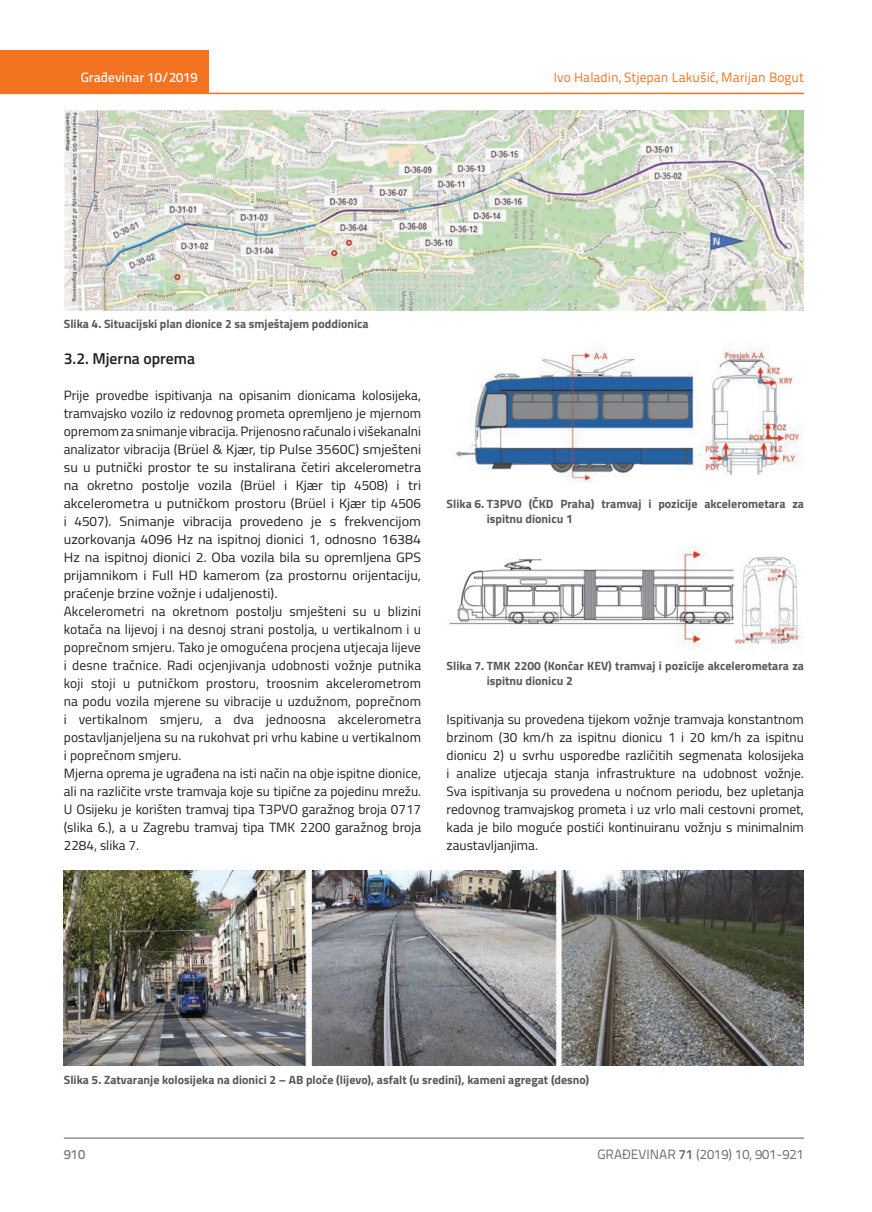
<style>
.page{position:relative;width:872px;height:1212px;background:#fff}
.page>*{position:absolute;margin:0;border:0;box-sizing:border-box;transform-origin:0 0}
.t1{font:600 15.75px "Titillium";color:#231f20}
.t2{font:13.5px/18px "Titillium";color:#231f20}
.t3{font:13.5px "Titillium Text 22 L";color:#f47321}
.t4{font:13.5px "Titillium Text 22 L";color:#6c6d70}
.t5{font:500 13.5px "Titillium Text 22 L";color:#fff}
.t6{font:500 13.5px "Titillium Text 22 L";color:#787a7d}
.t7{font:700 12px/15px "Titillium";color:#57585a}
.s1{font-weight:700}
</style>
<div class="page">
<div style="left:0;top:50px;width:208px;height:44px;background:#f47321"></div>
<hr style="left:0;top:93px;width:804px;height:1px;background:#f47321">
<hr style="left:64px;top:1138px;width:740px;height:1px;background:#57585a">
<img style="left:64px;top:111px;width:740px;height:200px">
<img style="left:64px;top:871px;width:740px;height:195px">
<img style="left:455px;top:343px;width:349px;height:139px">
<img style="left:449px;top:546px;width:354px;height:104px">
<p class="t5" style="left:81px;top:67px;width:118px">Građevinar 10/2019</p>
<p class="t3" style="left:554px;top:68px;width:251px">Ivo Haladin, Stjepan Lakušić, Marijan Bogut</p>
<p class="t7" style="left:64px;top:315px;width:306px">Slika 4. Situacijski plan dionice 2 sa smještajem poddionica</p>
<p class="t1" style="left:64px;top:346px;width:133px">3.2. Mjerna oprema</p>
<p class="t2" style="left:64px;top:385px;width:359px">Prije provedbe ispitivanja na opisanim dionicama kolosijeka, tramvajsko vozilo iz redovnog prometa opremljeno je mjernom opremom za snimanje vibracija. Prijenosno računalo i višekanalni analizator vibracija (Brüel &amp; Kjær, tip Pulse 3560C) smješteni su u putnički prostor te su instalirana četiri akcelerometra na okretno postolje vozila (Brüel i Kjær tip 4508) i tri akcelerometra u putničkom prostoru (Brüel i Kjær tip 4506 i 4507). Snimanje vibracija provedeno je s frekvencijom uzorkovanja 4096 Hz na ispitnoj dionici 1, odnosno 16384<br>Hz na ispitnoj dionici 2. Oba vozila bila su opremljena GPS prijamnikom i Full HD kamerom (za prostornu orijentaciju, praćenje brzine vožnje i udaljenosti).<br>Akcelerometri na okretnom postolju smješteni su u blizini kotača na lijevoj i na desnoj strani postolja, u vertikalnom i u poprečnom smjeru. Tako je omogućena procjena utjecaja lijeve i desne tračnice. Radi ocjenjivanja udobnosti vožnje putnika koji stoji u putničkom prostoru, troosnim akcelerometrom na podu vozila mjerene su vibracije u uzdužnom, poprečnom i vertikalnom smjeru, a dva jednoosna akcelerometra postavljanjeljena su na rukohvat pri vrhu kabine u vertikalnom i poprečnom smjeru.<br>Mjerna oprema je ugrađena na isti način na obje ispitne dionice, ali na različite vrste tramvaja koje su tipične za pojedinu mrežu.<br>U Osijeku je korišten tramvaj tipa T3PVO garažnog broja 0717 (slika 6.), a u Zagrebu tramvaj tipa TMK 2200 garažnog broja 2284, slika 7.</p>
<p class="t7" style="left:487px;top:496px;width:318px;text-indent:-40px">Slika 6. T3PVO (ČKD Praha) tramvaj i pozicije akcelerometara za ispitnu dionicu 1</p>
<p class="t7" style="left:487px;top:658px;width:318px;text-indent:-40px">Slika 7. TMK 2200 (Končar KEV) tramvaj i pozicije akcelerometara za ispitnu dionicu 2</p>
<p class="t2" style="left:446px;top:710px;width:359px;text-align:justify">Ispitivanja su provedena tijekom vožnje tramvaja konstantnom brzinom (30 km/h za ispitnu dionicu 1 i 20 km/h za ispitnu dionicu 2) u svrhu usporedbe različitih segmenata kolosijeka i analize utjecaja stanja infrastrukture na udobnost vožnje.<br>Sva ispitivanja su provedena u noćnom periodu, bez upletanja redovnog tramvajskog prometa i uz vrlo mali cestovni promet, kada je bilo moguće postići kontinuiranu vožnju s minimalnim zaustavljanjima.</p>
<p class="t7" style="left:64px;top:1072px;width:527px">Slika 5. Zatvaranje kolosijeka na dionici 2 – AB ploče (lijevo), asfalt (u sredini), kameni agregat (desno)</p>
<p class="t6" style="left:64px;top:1144px;width:23px">910</p>
<p class="t4" style="left:597px;top:1144px;width:208px">GRAĐEVINAR <span class="s1">71</span> (2019) 10, 901-921</p>
</div>
